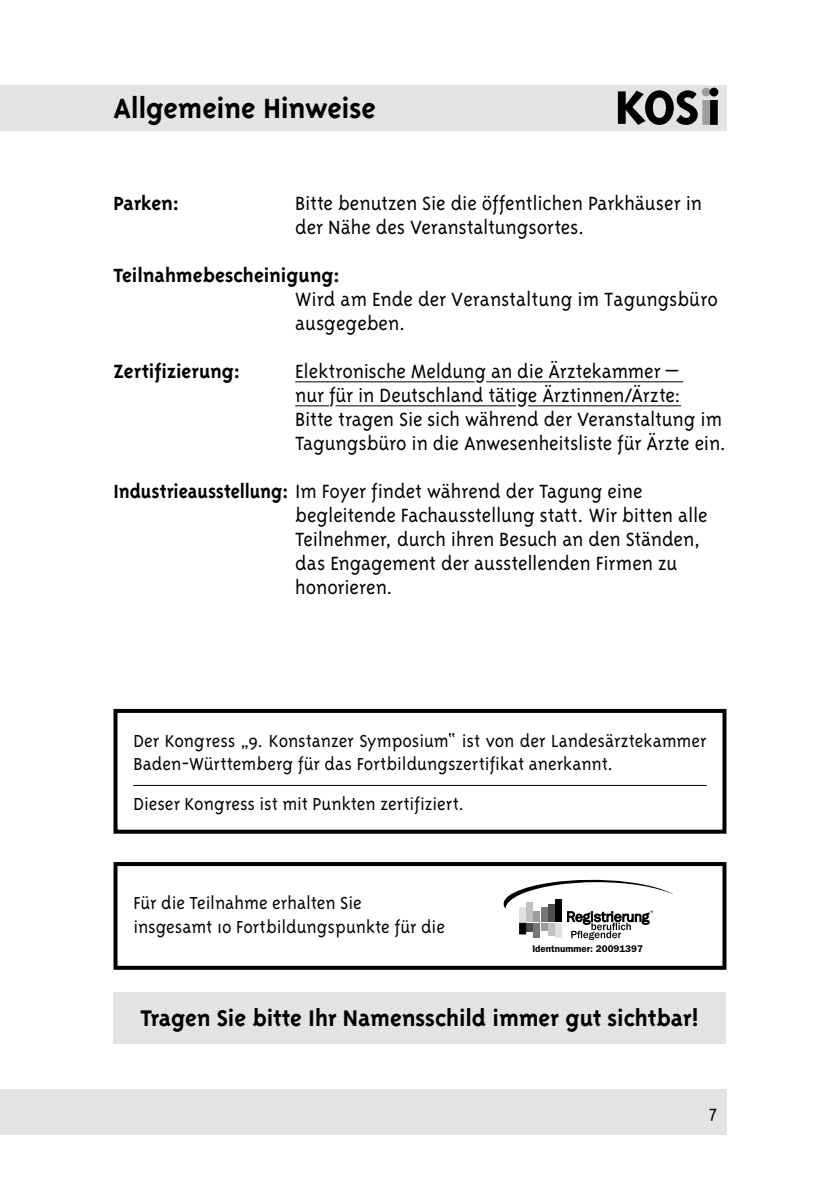
<style>
.page{position:relative;width:840px;height:1191px;background:#fff}
.page>*{position:absolute;margin:0;border:0;box-sizing:border-box;transform-origin:0 0}
.t1{font:800 54px "Triplex";letter-spacing:-.015em;color:#000}
.t2{font:700 32px "Triplex";letter-spacing:-.01em;color:#000}
.t3{font:700 26px "Triplex";letter-spacing:-.005em;color:#000}
.t4{font:300 22px/24px "Triplex";letter-spacing:-.005em;color:#000}
.t5{font:700 22px "Triplex";letter-spacing:-.005em;color:#000}
.t6{font:300 20px/23px "Triplex";color:#000}
.t7{font:600 9.8px "Franklin Gothic";color:#000}
.s1{color:#9c9d9d}
.s2{font-weight:700}
</style>
<div class="page">
<div style="left:0;top:1089px;width:726px;height:45px;background:#e3e3e3"></div>
<div style="left:0;top:85px;width:726px;height:45px;background:#e3e3e3"></div>
<hr style="left:295px;top:381px;width:179px;height:1px;background:#000">
<hr style="left:486px;top:381px;width:197px;height:1px;background:#000">
<hr style="left:295px;top:405px;width:34px;height:1px;background:#000">
<hr style="left:335px;top:405px;width:181px;height:1px;background:#000">
<hr style="left:527px;top:405px;width:153px;height:1px;background:#000">
<div style="left:113px;top:992px;width:613px;height:51px;background:#e3e3e3"></div>
<div style="left:113px;top:709px;width:613px;height:124px;border:4px solid #000"></div>
<hr style="left:133px;top:785px;width:573px;height:1px;background:#000">
<div style="left:113px;top:862px;width:613px;height:107px;border:4px solid #000"></div>
<svg style="left:503px;top:879px;width:169px;height:61px"></svg>
<h2 class="t2" style="left:113px;top:90px;width:264px">Allgemeine Hinweise</h2>
<h1 class="t1" style="left:614px;top:76px;width:108px">KOS<span class="s1">i</span>i</h1>
<p class="t5" style="left:113px;top:190px;width:67px">Parken:</p>
<p class="t4" style="left:295px;top:191px;width:408px">Bitte benutzen Sie die öffentlichen Parkhäuser in der Nähe des Veranstaltungsortes.</p>
<p class="t5" style="left:113px;top:262px;width:228px">Teilnahmebescheinigung:</p>
<p class="t4" style="left:295px;top:287px;width:424px">Wird am Ende der Veranstaltung im Tagungsbüro ausgegeben.</p>
<p class="t5" style="left:113px;top:358px;width:128px">Zertifizierung:</p>
<p class="t4" style="left:295px;top:359px;width:429px">Elektronische Meldung an die Ärztekammer –<br>nur für in Deutschland tätige Ärztinnen/Ärzte:<br>Bitte tragen Sie sich während der Veranstaltung im Tagungsbüro in die Anwesenheitsliste für Ärzte ein.</p>
<p class="t4" style="left:295px;top:479px;width:414px;text-indent:-181px"><span class="s2">Industrieausstellung:</span> Im Foyer findet während der Tagung eine begleitende Fachausstellung statt. Wir bitten alle Teilnehmer, durch ihren Besuch an den Ständen, das Engagement der ausstellenden Firmen zu honorieren.</p>
<p class="t6" style="left:133px;top:729px;width:574px">Der Kongress „9. Konstanzer Symposium“ ist von der Landesärztekammer<br>Baden-Württemberg für das Fortbildungszertifikat anerkannt.</p>
<p class="t6" style="left:133px;top:792px;width:329px">Dieser Kongress ist mit Punkten zertifiziert.</p>
<p class="t6" style="left:133px;top:891px;width:313px;line-height:24px">Für die Teilnahme erhalten Sie insgesamt 10 Fortbildungspunkte für die</p>
<p class="t7" style="left:532px;top:943px;width:112px">Identnummer: 20091397</p>
<p class="t3" style="left:140px;top:1002px;width:560px">Tragen Sie bitte Ihr Namensschild immer gut sichtbar!</p>
<p class="t6" style="left:708px;top:1100px;width:10px">7</p>
</div>
